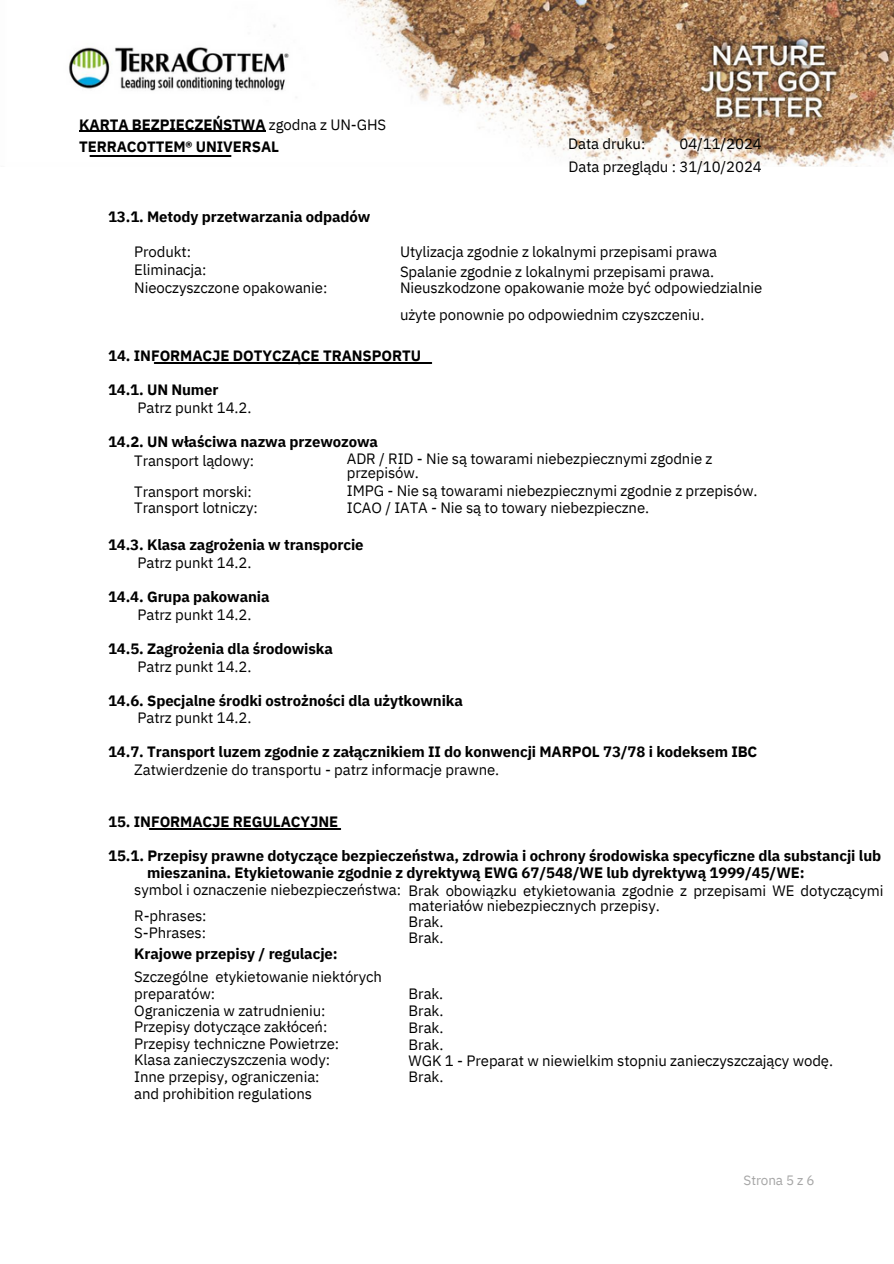
<style>
.page{position:relative;width:894px;height:1264px;background:#fff}
.page>*{position:absolute;margin:0;border:0;box-sizing:border-box;transform-origin:0 0}
.t1{font:15px/15.8px "IBM Plex Sans";letter-spacing:-.005em;color:#000}
.t2{font:700 15px "IBM Plex Sans";letter-spacing:-.005em;color:#000}
.t3{font:13.5px "IBM Plex Sans";letter-spacing:-.005em;color:#a6a6a6}
.s1{font-weight:400}
</style>
<div class="page">
<img style="left:69px;top:0;width:824px;height:167px">
<img style="left:81px;top:155px;width:159px;height:1px">
<img style="left:153px;top:362px;width:280px;height:1px">
<img style="left:148px;top:828px;width:194px;height:1px">
<hr style="left:79px;top:131px;width:186px;height:1px;background:#000">
<p class="t2" style="left:79px;top:114px;width:308px">KARTA BEZPIECZEŃSTWA <span class="s1">zgodna z UN-GHS</span></p>
<p class="t2" style="left:79px;top:137px;width:201px">TERRACOTTEM® UNIVERSAL</p>
<p class="t1" style="left:679px;top:136px;width:84px">04/11/2024</p>
<p class="t1" style="left:568px;top:158px;width:195px">Data przeglądu : 31/10/2024</p>
<p class="t1" style="left:568px;top:136px;width:79px">Data druku:</p>
<p class="t2" style="left:108px;top:207px;width:264px">13.1. Metody przetwarzania odpadów</p>
<h1 class="t1" style="left:134px;top:244px;width:58px">Produkt:</h1>
<p class="t1" style="left:134px;top:262px;width:74px">Eliminacja:</p>
<h1 class="t1" style="left:134px;top:280px;width:195px">Nieoczyszczone opakowanie:</h1>
<p class="t1" style="left:400px;top:244px;width:318px">Utylizacja zgodnie z lokalnymi przepisami prawa</p>
<h1 class="t1" style="left:400px;top:263px;width:315px">Spalanie zgodnie z lokalnymi przepisami prawa.</h1>
<p class="t1" style="left:400px;top:280px;width:364px">Nieuszkodzone opakowanie może być odpowiedzialnie</p>
<h1 class="t1" style="left:400px;top:307px;width:306px">użyte ponownie po odpowiednim czyszczeniu.</h1>
<p class="t2" style="left:108px;top:345px;width:314px">14. INFORMACJE DOTYCZĄCE TRANSPORTU</p>
<p class="t2" style="left:108px;top:380px;width:112px">14.1. UN Numer</p>
<h1 class="t1" style="left:137px;top:399px;width:115px">Patrz punkt 14.2.</h1>
<p class="t2" style="left:108px;top:431px;width:271px">14.2. UN właściwa nazwa przewozowa</p>
<h1 class="t1" style="left:134px;top:452px;width:121px">Transport lądowy:</h1>
<p class="t1" style="left:134px;top:484px;width:119px">Transport morski:</p>
<h1 class="t1" style="left:134px;top:499px;width:125px">Transport lotniczy:</h1>
<p class="t1" style="left:347px;top:450px;width:367px">ADR / RID - Nie są towarami niebezpiecznymi zgodnie z</p>
<p class="t1" style="left:347px;top:465px;width:73px">przepisów.</p>
<p class="t1" style="left:347px;top:483px;width:412px">IMPG - Nie są towarami niebezpiecznymi zgodnie z przepisów.</p>
<p class="t1" style="left:347px;top:499px;width:304px">ICAO / IATA - Nie są to towary niebezpieczne.</p>
<p class="t2" style="left:108px;top:535px;width:257px">14.3. Klasa zagrożenia w transporcie</p>
<p class="t1" style="left:137px;top:554px;width:115px">Patrz punkt 14.2.</p>
<p class="t2" style="left:108px;top:586px;width:163px">14.4. Grupa pakowania</p>
<p class="t1" style="left:137px;top:606px;width:115px">Patrz punkt 14.2.</p>
<p class="t2" style="left:108px;top:638px;width:226px">14.5. Zagrożenia dla środowiska</p>
<p class="t1" style="left:137px;top:658px;width:115px">Patrz punkt 14.2.</p>
<p class="t2" style="left:108px;top:690px;width:356px">14.6. Specjalne środki ostrożności dla użytkownika</p>
<p class="t1" style="left:137px;top:709px;width:115px">Patrz punkt 14.2.</p>
<p class="t2" style="left:108px;top:742px;width:650px">14.7. Transport luzem zgodnie z załącznikiem II do konwencji MARPOL 73/78 i kodeksem IBC</p>
<p class="t1" style="left:134px;top:761px;width:366px">Zatwierdzenie do transportu - patrz informacje prawne.</p>
<p class="t2" style="left:108px;top:811px;width:231px">15. INFORMACJE REGULACYJNE</p>
<p class="t2" style="left:108px;top:845px;width:774px">15.1. Przepisy prawne dotyczące bezpieczeństwa, zdrowia i ochrony środowiska specyficzne dla substancji lub</p>
<p class="t2" style="left:147px;top:862px;width:659px">mieszanina. Etykietowanie zgodnie z dyrektywą EWG 67/548/WE lub dyrektywą 1999/45/WE:</p>
<p class="t1" style="left:134px;top:881px;width:268px">symbol i oznaczenie niebezpieczeństwa:</p>
<p class="t1" style="left:134px;top:907px;width:74px">R-phrases:</p>
<p class="t1" style="left:134px;top:924px;width:73px">S-Phrases:</p>
<p class="t2" style="left:134px;top:943px;width:205px">Krajowe przepisy / regulacje:</p>
<p class="t1" style="left:134px;top:968px;width:76px">Szczególne</p>
<p class="t1" style="left:215px;top:968px;width:168px">etykietowanie niektórych</p>
<p class="t1" style="left:134px;top:985px;width:82px">preparatów:</p>
<h1 class="t1" style="left:134px;top:1002px;width:193px">Ograniczenia w zatrudnieniu:</h1>
<p class="t1" style="left:134px;top:1018px;width:194px">Przepisy dotyczące zakłóceń:</p>
<p class="t1" style="left:134px;top:1035px;width:206px">Przepisy techniczne Powietrze:</p>
<p class="t1" style="left:134px;top:1051px;width:197px">Klasa zanieczyszczenia wody:</p>
<p class="t1" style="left:134px;top:1068px;width:187px">Inne przepisy, ograniczenia:</p>
<p class="t1" style="left:134px;top:1085px;width:179px">and prohibition regulations</p>
<h1 class="t1" style="left:408px;top:882px;width:476px">Brak obowiązku etykietowania zgodnie z przepisami WE dotyczącymi materiałów niebezpiecznych przepisy.</h1>
<p class="t1" style="left:408px;top:913px;width:36px">Brak.</p>
<p class="t1" style="left:408px;top:929px;width:36px">Brak.</p>
<h1 class="t1" style="left:408px;top:985px;width:36px">Brak.</h1>
<p class="t1" style="left:408px;top:1002px;width:36px">Brak.</p>
<p class="t1" style="left:408px;top:1019px;width:36px">Brak.</p>
<p class="t1" style="left:408px;top:1036px;width:36px">Brak.</p>
<p class="t1" style="left:408px;top:1052px;width:426px">WGK 1 - Preparat w niewielkim stopniu zanieczyszczający wodę.</p>
<p class="t1" style="left:408px;top:1068px;width:36px">Brak.</p>
<p class="t3" style="left:743px;top:1171px;width:72px">Strona 5 z 6</p>
</div>
